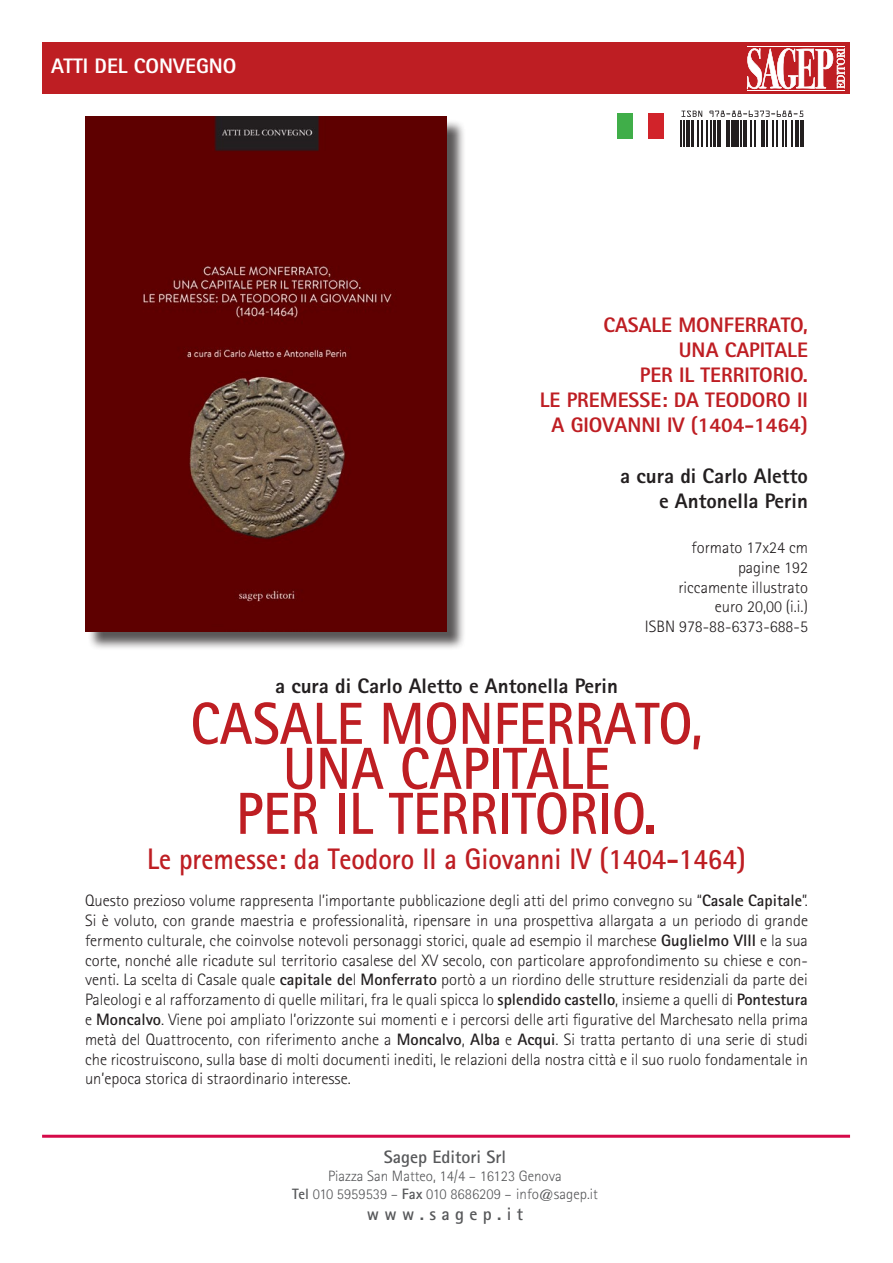
<style>
.page{position:relative;width:893px;height:1263px;background:#fff}
.page>*{position:absolute;margin:0;border:0;box-sizing:border-box;transform-origin:0 0}
.t1{font:700 59.4px/45px "Rotis Sans Serif Std";color:#be1e23;text-align:center;scale:.91 1}
.t2{font:700 29.7px "Rotis Sans Serif Std";color:#be1e23;scale:.91 1}
.t3{font:800 21px/25.2px "Rotis Sans Serif Std";color:#be1e23;text-align:right}
.t4{font:800 21px "Rotis Sans Serif Std";color:#231f20}
.t5{font:800 21px "Rotis Sans Serif Std";color:#fff}
.t6{font:700 18px "Rotis Sans Serif Std";color:#57585a}
.t7{font:300 16.5px/19.8px "Rotis Sans Serif Std";color:#231f20;text-align:justify}
.t8{font:300 15px/18px "Rotis Sans Serif Std";color:#57585a;text-align:center}
.s1{font-weight:700}
</style>
<div class="page">
<hr style="left:42px;top:1135px;width:808px;height:3px;background:#d50a49">
<div style="left:43px;top:43px;width:807px;height:51px;background:#be1e23"></div>
<svg style="left:747px;top:48px;width:98px;height:41px"></svg>
<hr style="left:747px;top:46px;width:98px;height:1px;background:#fff">
<hr style="left:748px;top:91px;width:97px;height:1px;background:#fff">
<hr style="left:748px;top:90px;width:97px;height:1px;background:#fff">
<div style="left:87px;top:119px;width:379px;height:532px;background:#231f20;opacity:.75"></div>
<img style="left:85px;top:117px;width:361px;height:514px">
<svg style="left:681px;top:111px;width:123px;height:36px"></svg>
<div style="left:648px;top:113px;width:15px;height:26px;background:#d1232a"></div>
<div style="left:617px;top:113px;width:16px;height:26px;background:#40ae49"></div>
<p class="t5" style="left:51px;top:52px;width:187px">ATTI DEL CONVEGNO</p>
<p class="t3" style="left:540px;top:312px;width:270px">CASALE MONFERRATO,<br>UNA CAPITALE<br>PER IL TERRITORIO.<br>LE PREMESSE: DA TEODORO II<br>A GIOVANNI IV (1404-1464)</p>
<p class="t4" style="left:620px;top:462px;width:189px">a cura di Carlo Aletto</p>
<p class="t4" style="left:659px;top:487px;width:150px">e Antonella Perin</p>
<p class="t7" style="left:692px;top:537px;width:118px">formato 17x24 cm</p>
<p class="t7" style="left:738px;top:557px;width:71px">pagine 192</p>
<p class="t7" style="left:678px;top:577px;width:131px">riccamente illustrato</p>
<p class="t7" style="left:715px;top:597px;width:95px">euro 20,00 (i.i.)</p>
<p class="t7" style="left:645px;top:617px;width:165px">ISBN 978-88-6373-688-5</p>
<p class="t4" style="left:275px;top:672px;width:344px">a cura di Carlo Aletto e Antonella Perin</p>
<p class="t1" style="left:191px;top:700px;width:564px">CASALE MONFERRATO,<br>UNA CAPITALE<br>PER IL TERRITORIO.</p>
<p class="t2" style="left:147px;top:840px;width:659px">Le premesse: da Teodoro II a Giovanni IV (1404-1464)</p>
<p class="t7" style="left:85px;top:891px;width:724px">Questo prezioso volume rappresenta l’importante pubblicazione degli atti del primo convegno su “<span class="s1">Casale Capitale</span>”.<br>Si è voluto, con grande maestria e professionalità, ripensare in una prospettiva allargata a un periodo di grande fermento culturale, che coinvolse notevoli personaggi storici, quale ad esempio il marchese <span class="s1">Guglielmo VIII</span> e la sua corte, nonché alle ricadute sul territorio casalese del XV secolo, con particolare approfondimento su chiese e con&shy;venti. La scelta di Casale quale <span class="s1">capitale de</span>l <span class="s1">Monferrato</span> portò a un riordino delle strutture residenziali da parte dei Paleologi e al rafforzamento di quelle militari, fra le quali spicca lo <span class="s1">splendido castello</span>, insieme a quelli di <span class="s1">Pontestura </span>e <span class="s1">Moncalvo</span>. Viene poi ampliato l’orizzonte sui momenti e i percorsi delle arti figurative del Marchesato nella prima metà del Quattrocento, con riferimento anche a <span class="s1">Moncalvo</span>, <span class="s1">Alba</span> e <span class="s1">Acqui</span>. Si tratta pertanto di una serie di studi che ricostruiscono, sulla base di molti documenti inediti, le relazioni della nostra città e il suo ruolo fondamentale in un’epoca storica di straordinario interesse.</p>
<p class="t6" style="left:384px;top:1145px;width:124px">Sagep Editori Srl</p>
<p class="t8" style="left:292px;top:1167px;width:307px">Piazza San Matteo, 14/4 – 16123 Genova<br><span class="s1">Tel</span> 010 5959539 – <span class="s1">Fax</span> 010 8686209 – info@sagep.it</p>
<p class="t6" style="left:367px;top:1203px;width:158px">w w w . s a g e p . i t</p>
</div>
